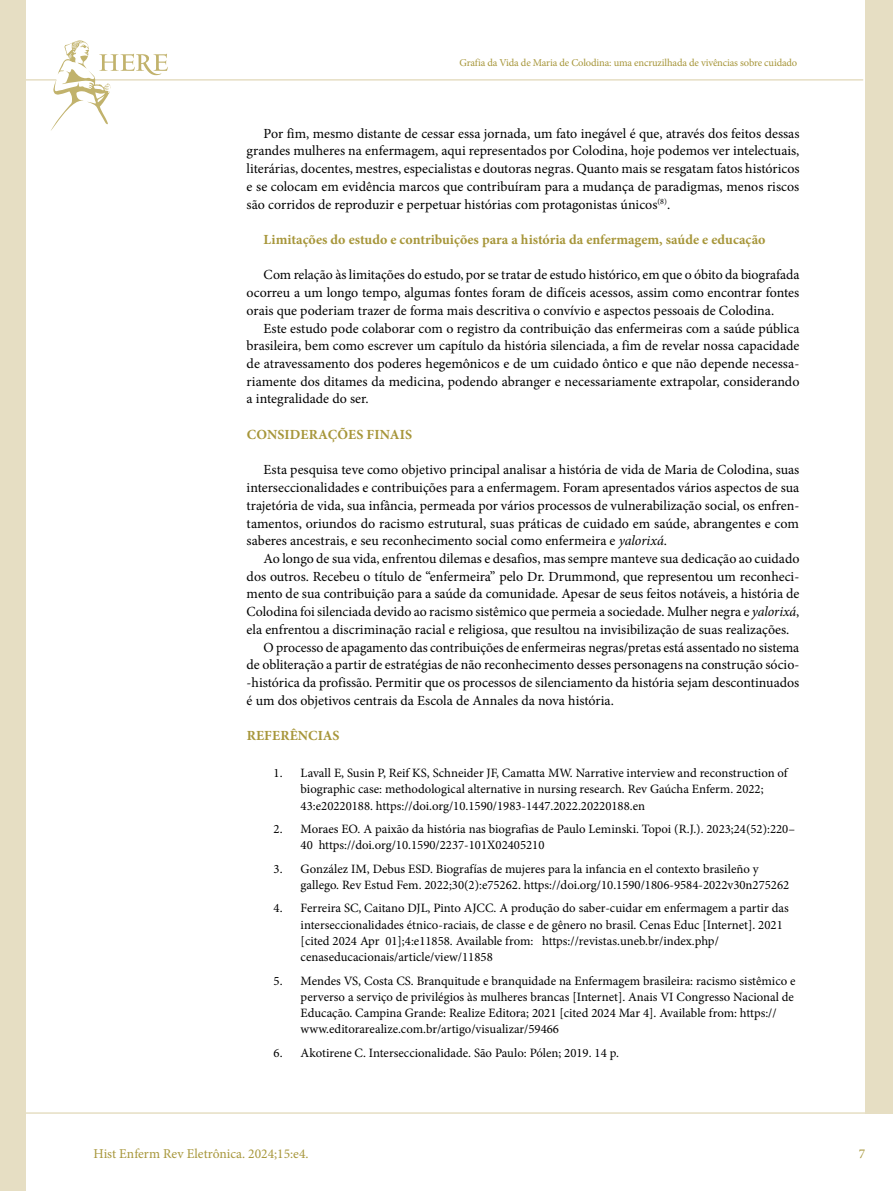
<style>
.page{position:relative;width:893px;height:1191px;background:#fff}
.page>*{position:absolute;margin:0;border:0;box-sizing:border-box;transform-origin:0 0}
.t1{font:13.95px/17.7px "Minion Pro";color:#000;text-align:justify}
.t2{font:700 13.95px "Minion Pro";color:#a7963a}
.t3{font:13.5px "Minion Pro";color:#a7963a}
.t4{font:12.75px/16.2px "Minion Pro";color:#000}
.t5{font:10.5px "Minion Pro";letter-spacing:-.015em;color:#a7963a}
.s1{font-style:italic}
</style>
<div class="page">
<hr style="left:0;top:1112px;width:893px;height:1px;background:#e6dec3">
<hr style="left:0;top:79px;width:863px;height:2px;background:#e6dec3">
<div style="left:865px;top:0;width:28px;height:1113px;background:#e6dec3"></div>
<div style="left:0;top:0;width:26px;height:1191px;background:#e6dec3"></div>
<svg style="left:50px;top:40px;width:118px;height:91px"></svg>
<p class="t5" style="left:460px;top:56px;width:339px">Grafia da Vida de Maria de Colodina: uma encruzilhada de vivências sobre cuidado</p>
<p class="t1" style="left:247px;top:124px;width:554px;text-indent:17px">Por fim, mesmo distante de cessar essa jornada, um fato inegável é que, através dos feitos dessas grandes mulheres na enfermagem, aqui representados por Colodina, hoje podemos ver intelectuais, literárias, docentes, mestres, especialistas e doutoras negras. Quanto mais se resgatam fatos históricos e se colocam em evidência marcos que contribuíram para a mudança de paradigmas, menos riscos são corridos de reproduzir e perpetuar histórias com protagonistas únicos<sup>(8)</sup>.</p>
<p class="t2" style="left:264px;top:230px;width:503px">Limitações do estudo e contribuições para a história da enfermagem, saúde e educação</p>
<p class="t1" style="left:247px;top:266px;width:554px;text-indent:17px">Com relação às limitações do estudo, por se tratar de estudo histórico, em que o óbito da biografada ocorreu a um longo tempo, algumas fontes foram de difíceis acessos, assim como encontrar fontes orais que poderiam trazer de forma mais descritiva o convívio e aspectos pessoais de Colodina.</p>
<p class="t1" style="left:247px;top:319px;width:554px;text-indent:17px">Este estudo pode colaborar com o registro da contribuição das enfermeiras com a saúde pública brasileira, bem como escrever um capítulo da história silenciada, a fim de revelar nossa capacidade de atravessamento dos poderes hegemônicos e de um cuidado ôntico e que não depende necessa&shy;riamente dos ditames da medicina, podendo abranger e necessariamente extrapolar, considerando a integralidade do ser.</p>
<p class="t2" style="left:247px;top:425px;width:167px">CONSIDERAÇÕES FINAIS</p>
<p class="t1" style="left:247px;top:461px;width:554px;text-indent:17px">Esta pesquisa teve como objetivo principal analisar a história de vida de Maria de Colodina, suas interseccionalidades e contribuições para a enfermagem. Foram apresentados vários aspectos de sua trajetória de vida, sua infância, permeada por vários processos de vulnerabilização social, os enfren&shy;tamentos, oriundos do racismo estrutural, suas práticas de cuidado em saúde, abrangentes e com saberes ancestrais, e seu reconhecimento social como enfermeira e <span class="s1">yalorixá</span>.</p>
<p class="t1" style="left:264px;top:550px;width:537px">Ao longo de sua vida, enfrentou dilemas e desafios, mas sempre manteve sua dedicação ao cuidado</p>
<p class="t1" style="left:247px;top:567px;width:554px">dos outros. Recebeu o título de “enfermeira” pelo Dr. Drummond, que representou um reconheci-</p>
<p class="t1" style="left:247px;top:585px;width:554px">mento de sua contribuição para a saúde da comunidade. Apesar de seus feitos notáveis, a história de</p>
<p class="t1" style="left:247px;top:603px;width:554px">Colodina foi silenciada devido ao racismo sistêmico que permeia a sociedade. Mulher negra e <span class="s1">yalorixá</span>,</p>
<p class="t1" style="left:247px;top:620px;width:544px">ela enfrentou a discriminação racial e religiosa, que resultou na invisibilização de suas realizações.</p>
<p class="t1" style="left:264px;top:638px;width:537px">O processo de apagamento das contribuições de enfermeiras negras/pretas está assentado no sistema</p>
<p class="t1" style="left:247px;top:656px;width:554px">de obliteração a partir de estratégias de não reconhecimento desses personagens na construção sócio-</p>
<p class="t1" style="left:247px;top:673px;width:554px">-histórica da profissão. Permitir que os processos de silenciamento da história sejam descontinuados</p>
<p class="t1" style="left:247px;top:691px;width:369px">é um dos objetivos centrais da Escola de Annales da nova história.</p>
<p class="t2" style="left:247px;top:726px;width:94px">REFERÊNCIAS</p>
<p class="t4" style="left:301px;top:765px;width:489px;text-indent:-27px">1. Lavall E, Susin P, Reif KS, Schneider JF, Camatta MW. Narrative interview and reconstruction of biographic case: methodological alternative in nursing research. Rev Gaúcha Enferm. 2022;<br>43:e20220188. https://doi.org/10.1590/1983-1447.2022.20220188.en</p>
<p class="t4" style="left:301px;top:821px;width:496px;text-indent:-27px">2. Moraes EO. A paixão da história nas biografias de Paulo Leminski. Topoi (R.J.). 2023;24(52):220–<br>40 https://doi.org/10.1590/2237-101X02405210</p>
<p class="t4" style="left:301px;top:860px;width:490px;text-indent:-27px">3. González IM, Debus ESD. Biografías de mujeres para la infancia en el contexto brasileño y gallego. Rev Estud Fem. 2022;30(2):e75262. https://doi.org/10.1590/1806-9584-2022v30n275262</p>
<p class="t4" style="left:301px;top:900px;width:489px;text-indent:-27px">4. Ferreira SC, Caitano DJL, Pinto AJCC. A produção do saber-cuidar em enfermagem a partir das interseccionalidades étnico-raciais, de classe e de gênero no brasil. Cenas Educ [Internet]. 2021 [cited 2024 Apr 01];4:e11858. Available from: https://revistas.uneb.br/index.php/ cenaseducacionais/article/view/11858</p>
<p class="t4" style="left:301px;top:972px;width:496px;text-indent:-27px">5. Mendes VS, Costa CS. Branquitude e branquidade na Enfermagem brasileira: racismo sistêmico e perverso a serviço de privilégios às mulheres brancas [Internet]. Anais VI Congresso Nacional de Educação. Campina Grande: Realize Editora; 2021 [cited 2024 Mar 4]. Available from: https:// www.editorarealize.com.br/artigo/visualizar/59466</p>
<p class="t4" style="left:274px;top:1044px;width:347px">6. Akotirene C. Interseccionalidade. São Paulo: Pólen; 2019. 14 p.</p>
<p class="t3" style="left:94px;top:1144px;width:217px">Hist Enferm Rev Eletrônica. 2024;15:e4.</p>
<p class="t3" style="left:859px;top:1144px;width:8px">7</p>
</div>
